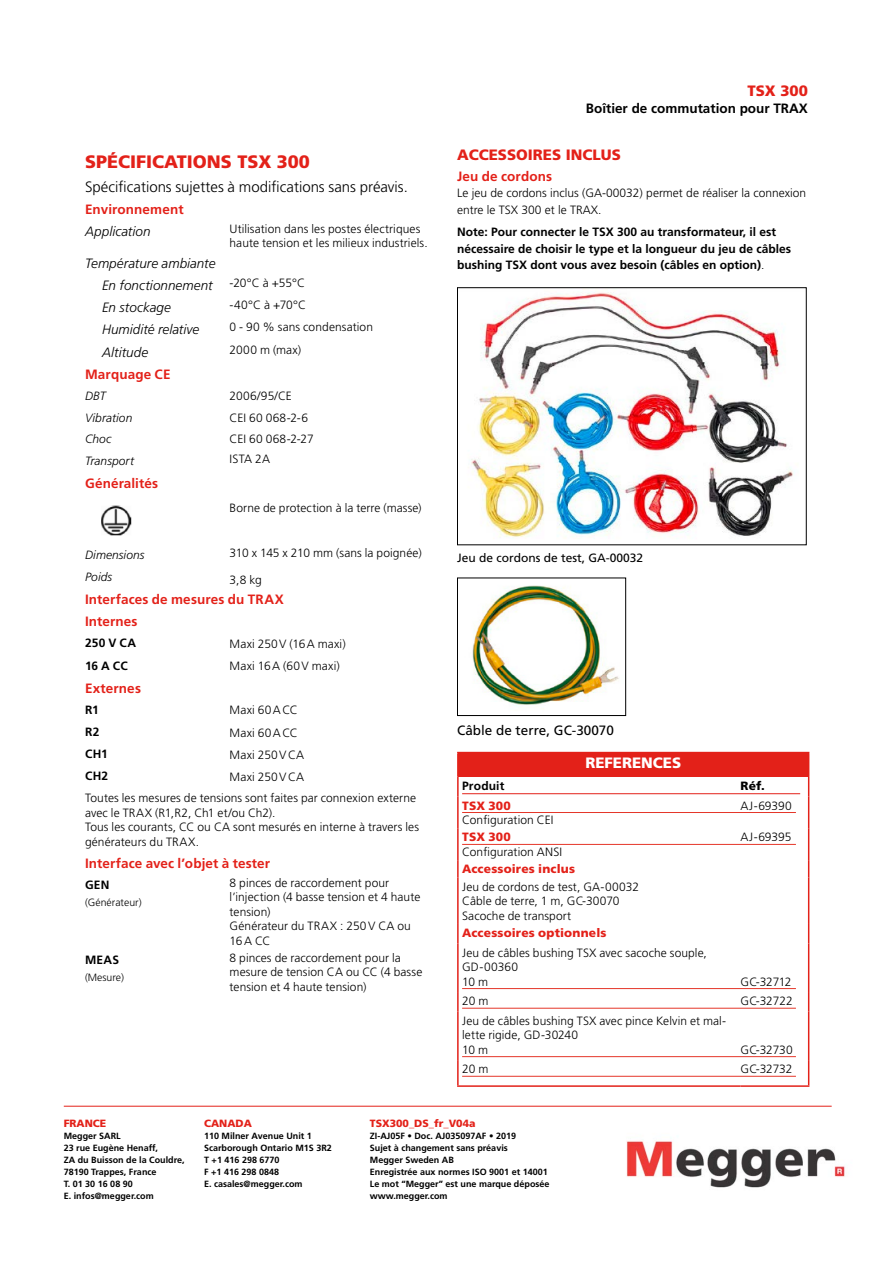
<style>
.page{position:relative;width:893px;height:1263px;background:#fff}
.page>*{position:absolute;margin:0;border:0;box-sizing:border-box;transform-origin:0 0}
.t1{font:900 18px "Frutiger LT Std";color:#e32119}
.t2{font:300 15px "Frutiger LT Std";color:#000}
.t3{font:900 15px "Frutiger LT Std";color:#e32119}
.t4{font:900 15px "Frutiger LT Std";color:#fff}
.t5{font:700 13.5px/22.2px "Frutiger LT Std";letter-spacing:.01em;color:#e32119}
.t6{font:italic 300 13.5px/22.2px "Frutiger LT Std";color:#000;text-align:right}
.t7{font:700 13.5px "Frutiger LT Std";color:#000}
.t8{font:13.5px "Frutiger LT Std";color:#000}
.t9{font:300 12px/14.4px "Frutiger LT Std";letter-spacing:.005em;color:#000}
.t10{font:700 12px/16.5px "Frutiger LT Std";color:#000}
.t11{font:900 12px "Frutiger LT Std";letter-spacing:.015em;color:#e32119}
.t12{font:italic 300 12px "Frutiger LT Std";letter-spacing:.005em;color:#000}
.t13{font:12px "Frutiger LT Std";color:#000}
.t14{font:900 12px "Frutiger LT Std";color:#000}
.t15{font:900 10.5px "Frutiger LT Std";color:#e32119}
.t16{font:300 10.5px "Frutiger LT Std";color:#000}
.t17{font:700 9px/12px "Frutiger LT Std";color:#000}
.s1{font-weight:300}
</style>
<div class="page">
<img style="left:101px;top:505px;width:31px;height:31px">
<img style="left:471px;top:289px;width:322px;height:249px">
<div style="left:457px;top:287px;width:350px;height:258px;border:1px solid #000"></div>
<img style="left:472px;top:585px;width:147px;height:121px">
<div style="left:457px;top:578px;width:169px;height:138px;border:1px solid #000"></div>
<div style="left:458px;top:752px;width:351px;height:25px;background:#e32119"></div>
<hr style="left:457px;top:752px;width:284px;height:1px;background:#e32119">
<hr style="left:457px;top:1085px;width:284px;height:2px;background:#e32119">
<hr style="left:741px;top:1085px;width:68px;height:2px;background:#e32119">
<svg style="left:808px;top:777px;width:1px;height:19px"></svg>
<hr style="left:808px;top:796px;width:1px;height:32px;background:#e32119">
<hr style="left:808px;top:828px;width:1px;height:32px;background:#e32119">
<svg style="left:808px;top:860px;width:1px;height:18px"></svg>
<hr style="left:808px;top:878px;width:1px;height:46px;background:#e32119">
<svg style="left:808px;top:924px;width:1px;height:19px"></svg>
<hr style="left:808px;top:943px;width:1px;height:49px;background:#e32119">
<svg style="left:808px;top:992px;width:1px;height:20px"></svg>
<hr style="left:808px;top:1012px;width:1px;height:48px;background:#e32119">
<svg style="left:808px;top:1060px;width:1px;height:25px"></svg>
<hr style="left:457px;top:753px;width:2px;height:24px;background:#e32119">
<svg style="left:457px;top:777px;width:2px;height:19px"></svg>
<hr style="left:457px;top:796px;width:2px;height:32px;background:#e32119">
<hr style="left:457px;top:828px;width:2px;height:32px;background:#e32119">
<svg style="left:457px;top:860px;width:2px;height:18px"></svg>
<hr style="left:457px;top:878px;width:2px;height:46px;background:#e32119">
<svg style="left:457px;top:924px;width:2px;height:19px"></svg>
<hr style="left:457px;top:943px;width:2px;height:49px;background:#e32119">
<hr style="left:457px;top:992px;width:2px;height:20px;background:#e32119">
<hr style="left:457px;top:1012px;width:2px;height:48px;background:#e32119">
<hr style="left:457px;top:1060px;width:2px;height:25px;background:#e32119">
<hr style="left:462px;top:793px;width:338px;height:1px;background:#e32119">
<hr style="left:462px;top:812px;width:334px;height:1px;background:#e5372a">
<hr style="left:462px;top:844px;width:334px;height:1px;background:#e5372a">
<hr style="left:462px;top:988px;width:334px;height:1px;background:#e5372a">
<hr style="left:462px;top:1008px;width:334px;height:1px;background:#e5372a">
<hr style="left:462px;top:1056px;width:334px;height:1px;background:#e5372a">
<hr style="left:462px;top:1076px;width:334px;height:1px;background:#e5372a">
<hr style="left:64px;top:1106px;width:768px;height:1px;background:#e32119">
<img style="left:626px;top:1141px;width:219px;height:47px">
<h1 class="t1" style="left:85px;top:151px;width:226px">SPÉCIFICATIONS TSX 300</h1>
<p class="t2" style="left:85px;top:178px;width:324px">Spécifications sujettes à modifications sans préavis.</p>
<p class="t5" style="left:85px;top:198px;width:100px">Environnement</p>
<p class="t6" style="left:85px;top:220px;width:67px">Application</p>
<p class="t9" style="left:230px;top:222px;width:200px">Utilisation dans les postes électriques haute tension et les milieux industriels.</p>
<p class="t6" style="left:85px;top:252px;width:132px">Température ambiante<br>En fonctionnement</p>
<p class="t9" style="left:230px;top:276px;width:77px">-20°C à +55°C</p>
<p class="t6" style="left:102px;top:296px;width:70px">En stockage</p>
<p class="t9" style="left:230px;top:298px;width:78px">-40°C à +70°C</p>
<p class="t6" style="left:102px;top:319px;width:99px">Humidité relative</p>
<p class="t9" style="left:230px;top:320px;width:145px">0 - 90 % sans condensation</p>
<p class="t6" style="left:102px;top:341px;width:48px">Altitude</p>
<p class="t9" style="left:230px;top:343px;width:73px">2000 m (max)</p>
<p class="t5" style="left:85px;top:363px;width:87px">Marquage CE</p>
<p class="t12" style="left:85px;top:389px;width:22px">DBT</p>
<p class="t9" style="left:230px;top:389px;width:64px">2006/95/CE</p>
<p class="t12" style="left:85px;top:411px;width:49px">Vibration</p>
<p class="t9" style="left:230px;top:411px;width:80px">CEI 60 068-2-6</p>
<p class="t12" style="left:85px;top:432px;width:28px">Choc</p>
<p class="t9" style="left:230px;top:432px;width:86px">CEI 60 068-2-27</p>
<p class="t12" style="left:85px;top:454px;width:51px">Transport</p>
<p class="t9" style="left:230px;top:452px;width:42px">ISTA 2A</p>
<p class="t5" style="left:85px;top:473px;width:75px">Généralités</p>
<p class="t9" style="left:230px;top:501px;width:193px">Borne de protection à la terre (masse)</p>
<p class="t12" style="left:85px;top:548px;width:61px">Dimensions</p>
<p class="t9" style="left:230px;top:546px;width:194px">310 x 145 x 210 mm (sans la poignée)</p>
<p class="t12" style="left:85px;top:570px;width:29px">Poids</p>
<p class="t9" style="left:230px;top:573px;width:34px">3,8 kg</p>
<p class="t5" style="left:85px;top:589px;width:200px">Interfaces de mesures du TRAX<br>Internes</p>
<p class="t10" style="left:85px;top:635px;width:52px">250 V CA</p>
<p class="t9" style="left:230px;top:637px;width:118px">Maxi 250V (16A maxi)</p>
<p class="t10" style="left:85px;top:657px;width:44px">16 A CC</p>
<p class="t9" style="left:230px;top:659px;width:112px">Maxi 16A (60V maxi)</p>
<p class="t5" style="left:85px;top:677px;width:57px">Externes</p>
<p class="t10" style="left:85px;top:701px;width:15px">R1</p>
<p class="t9" style="left:230px;top:703px;width:70px">Maxi 60ACC</p>
<p class="t10" style="left:85px;top:723px;width:16px">R2</p>
<p class="t9" style="left:230px;top:725px;width:70px">Maxi 60ACC</p>
<p class="t10" style="left:85px;top:746px;width:24px">CH1</p>
<p class="t9" style="left:230px;top:747px;width:76px">Maxi 250VCA</p>
<p class="t10" style="left:85px;top:768px;width:25px">CH2</p>
<p class="t9" style="left:85px;top:766px;width:333px;line-height:21.6px;text-indent:145px">Maxi 250VCA<br>Toutes les mesures de tensions sont faites par connexion externe</p>
<p class="t9" style="left:85px;top:805px;width:336px">avec le TRAX (R1,R2, Ch1 et/ou Ch2).<br>Tous les courants, CC ou CA sont mesurés en interne à travers les générateurs du TRAX.</p>
<p class="t5" style="left:85px;top:852px;width:187px">Interface avec l’objet à tester</p>
<p class="t10" style="left:85px;top:876px;width:26px">GEN</p>
<p class="t16" style="left:85px;top:896px;width:58px">(Générateur)</p>
<p class="t9" style="left:230px;top:876px;width:192px">8 pinces de raccordement pour l’injection (4 basse tension et 4 haute tension)<br>Générateur du TRAX : 250V CA ou<br>16A CC</p>
<p class="t10" style="left:85px;top:951px;width:36px">MEAS</p>
<p class="t16" style="left:85px;top:971px;width:40px">(Mesure)</p>
<p class="t9" style="left:230px;top:951px;width:194px">8 pinces de raccordement pour la mesure de tension CA ou CC (4 basse tension et 4 haute tension)</p>
<p class="t3" style="left:747px;top:82px;width:62px">TSX 300</p>
<p class="t7" style="left:586px;top:100px;width:224px">Boîtier de commutation pour TRAX</p>
<p class="t3" style="left:457px;top:146px;width:165px">ACCESSOIRES INCLUS</p>
<p class="t5" style="left:457px;top:165px;width:97px">Jeu de cordons</p>
<p class="t9" style="left:457px;top:185px;width:350px;line-height:16.5px">Le jeu de cordons inclus (GA-00032) permet de réaliser la connexion entre le TSX 300 et le TRAX.</p>
<p class="t10" style="left:457px;top:224px;width:335px">Note: Pour connecter le TSX 300 au transformateur, il est nécessaire de choisir le type et la longueur du jeu de câbles bushing TSX dont vous avez besoin (câbles en option)<span class="s1">.</span></p>
<p class="t13" style="left:457px;top:551px;width:188px">Jeu de cordons de test, GA-00032</p>
<p class="t8" style="left:457px;top:723px;width:158px">Câble de terre, GC-30070</p>
<p class="t4" style="left:585px;top:754px;width:97px">REFERENCES</p>
<p class="t10" style="left:462px;top:777px;width:44px">Produit</p>
<p class="t14" style="left:741px;top:778px;width:26px">Réf.</p>
<p class="t11" style="left:462px;top:798px;width:50px">TSX 300</p>
<p class="t9" style="left:462px;top:813px;width:93px">Configuration CEI</p>
<p class="t9" style="left:741px;top:798px;width:53px">AJ-69390</p>
<p class="t11" style="left:462px;top:830px;width:50px">TSX 300</p>
<p class="t9" style="left:462px;top:845px;width:102px">Configuration ANSI</p>
<p class="t11" style="left:462px;top:862px;width:114px">Accessoires inclus</p>
<p class="t9" style="left:462px;top:880px;width:178px">Jeu de cordons de test, GA-00032<br>Câble de terre, 1 m, GC-30070<br>Sacoche de transport</p>
<p class="t11" style="left:462px;top:926px;width:146px">Accessoires optionnels</p>
<p class="t9" style="left:462px;top:946px;width:246px">Jeu de câbles bushing TSX avec sacoche souple,<br>GD-00360<br>10 m</p>
<p class="t9" style="left:741px;top:830px;width:52px">AJ-69395</p>
<p class="t9" style="left:741px;top:974px;width:52px">GC-32712</p>
<p class="t9" style="left:462px;top:994px;width:28px">20 m</p>
<p class="t9" style="left:741px;top:994px;width:54px">GC-32722</p>
<p class="t9" style="left:462px;top:1014px;width:266px">Jeu de câbles bushing TSX avec pince Kelvin et mal&shy;lette rigide, GD-30240<br>10 m</p>
<p class="t9" style="left:741px;top:1042px;width:54px">GC-32730</p>
<p class="t9" style="left:462px;top:1062px;width:28px">20 m</p>
<p class="t9" style="left:741px;top:1062px;width:53px">GC-32732</p>
<p class="t15" style="left:64px;top:1117px;width:44px">FRANCE</p>
<p class="t17" style="left:64px;top:1129px;width:122px">Megger SARL<br>23 rue Eugène Henaff,<br>ZA du Buisson de la Couldre,<br>78190 Trappes, France<br>T. 01 30 16 08 90<br>E. infos@megger.com</p>
<p class="t15" style="left:204px;top:1117px;width:49px">CANADA</p>
<p class="t17" style="left:204px;top:1129px;width:129px">110 Milner Avenue Unit 1<br>Scarborough Ontario M1S 3R2<br>T +1 416 298 6770<br>F +1 416 298 0848<br>E. casales@megger.com</p>
<p class="t15" style="left:370px;top:1117px;width:107px">TSX300_DS_fr_V04a</p>
<p class="t17" style="left:370px;top:1130px;width:181px">ZI-AJ05F • Doc. AJ035097AF • 2019<br>Sujet à changement sans préavis<br>Megger Sweden AB<br>Enregistrée aux normes ISO 9001 et 14001<br>Le mot “Megger” est une marque déposée www.megger.com</p>
</div>
